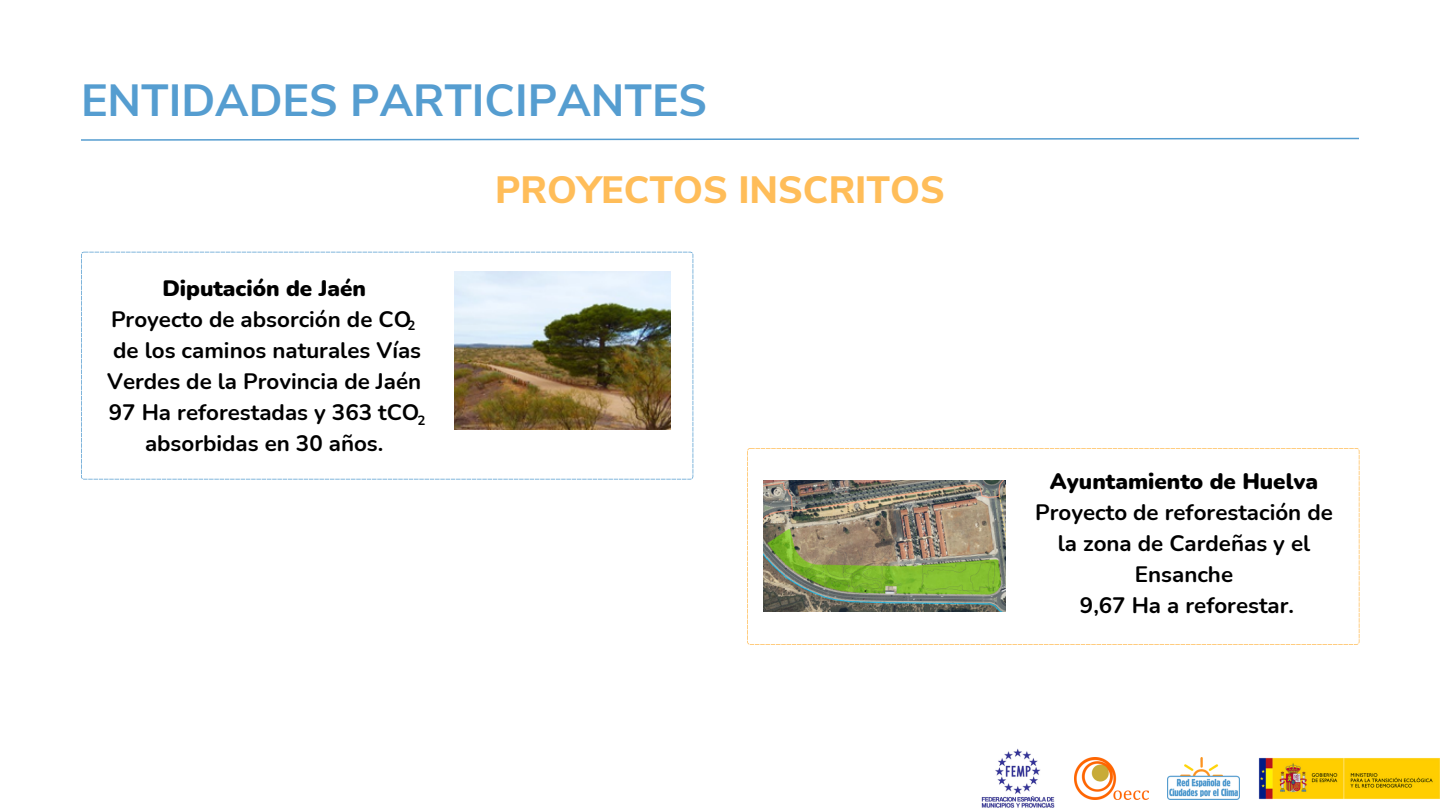
<style>
.page{position:relative;width:1440px;height:810px;background:#fff}
.page>*{position:absolute;margin:0;border:0;box-sizing:border-box;transform-origin:0 0}
.t1{font:700 45px "Nunito Sans";color:#559dd0}
.t2{font:800 38px "Nunito Sans";color:#ffbd59}
.t3{font:700 22.3px/31px "Nunito";color:#000;text-align:center}
.t4{font:900 22.3px "Nunito";color:#000}
.t5{font:700 13.4px "Nunito";color:#000}
</style>
<div class="page">
<img style="left:1258px;top:758px;width:182px;height:42px">
<img style="left:1167px;top:758px;width:72px;height:42px">
<img style="left:1074px;top:757px;width:74px;height:42px">
<img style="left:981px;top:748px;width:74px;height:60px">
<svg style="left:747px;top:448px;width:613px;height:197px"></svg>
<img style="left:764px;top:480px;width:242px;height:132px">
<svg style="left:81px;top:137px;width:1278px;height:4px"></svg>
<svg style="left:81px;top:252px;width:612px;height:228px"></svg>
<img style="left:454px;top:271px;width:217px;height:159px">
<p class="t1" style="left:81px;top:71px;width:628px">ENTIDADES PARTICIPANTES</p>
<p class="t4" style="left:162px;top:274px;width:205px">Diputación de Jaén</p>
<p class="t3" style="left:107px;top:304px;width:316px;text-align:left">Proyecto de absorción de CO de los caminos naturales Vías<br>Verdes de la Provincia de Jaén</p>
<p class="t3" style="left:109px;top:397px;width:312px">97 Ha reforestadas y 363 tCO absorbidas en 30 años.</p>
<p class="t5" style="left:408px;top:317px;width:10px">2</p>
<p class="t5" style="left:417px;top:411px;width:10px">2</p>
<p class="t2" style="left:495px;top:164px;width:451px">PROYECTOS INSCRITOS</p>
<p class="t4" style="left:1050px;top:466px;width:270px">Ayuntamiento de Huelva</p>
<p class="t3" style="left:1035px;top:497px;width:299px">Proyecto de reforestación de la zona de Cardeñas y el<br>Ensanche</p>
<p class="t3" style="left:1080px;top:590px;width:216px">9,67 Ha a reforestar.</p>
</div>
